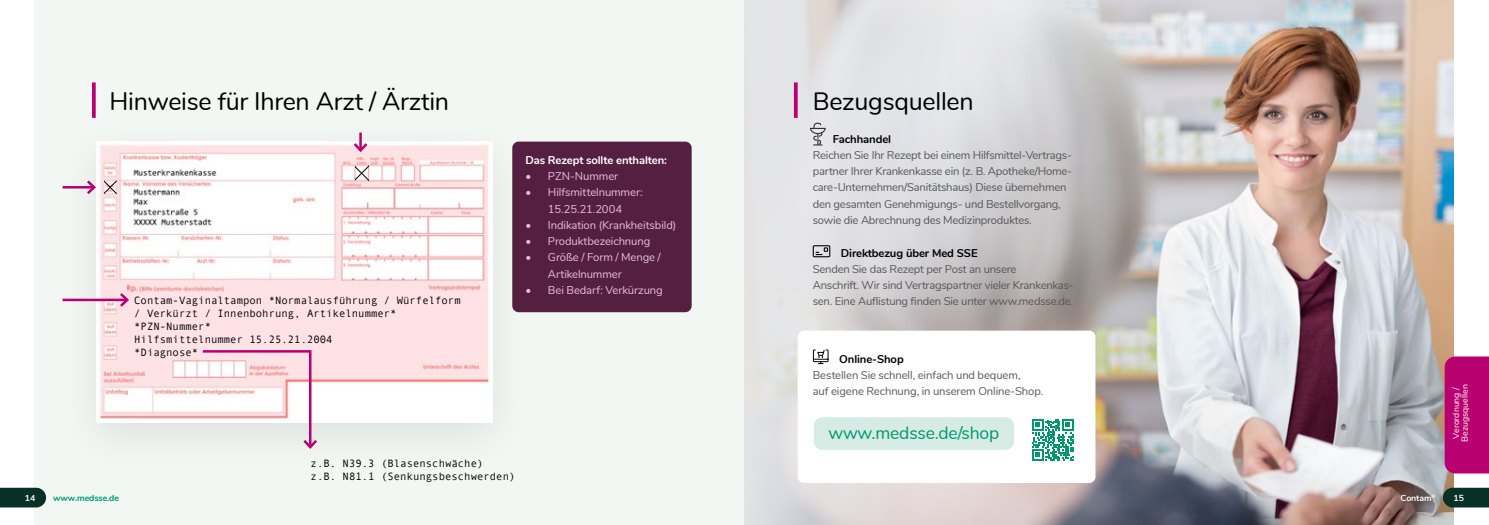
<style>
.page{position:relative;width:1489px;height:525px;background:#fff}
.page>*{position:absolute;margin:0;border:0;box-sizing:border-box;transform-origin:0 0}
.t1{font:25px "Nunito";letter-spacing:-.01em;color:#000}
.t2{font:17.5px "Nunito";letter-spacing:-.01em;color:#009770}
.t3{font:11.25px/16.2px "Nunito";letter-spacing:-.02em;color:#575756}
.t4{font:11.25px/16.2px "Nunito";letter-spacing:-.01em;color:#e8c0d8;text-align:center}
.t5{font:700 11.25px "Nunito";letter-spacing:-.01em;color:#000}
.t6{font:700 11.25px "Nunito";letter-spacing:-.01em;color:#fff}
.t7{font:10.62px/12.8px "Andale Mono";color:#000}
.t8{font:8.75px/8.8px "Nunito";color:#fff;text-align:center}
.t9{font:700 8.75px "Nunito";letter-spacing:-.01em;color:#009770}
.t10{font:700 8.75px "Nunito";letter-spacing:-.01em;color:#fff}
</style>
<div class="page">
<img style="left:744px;top:0;width:709px;height:524px">
<div style="left:35px;top:0;width:709px;height:524px;background:#f2f7f3"></div>
<img style="left:96px;top:141px;width:397px;height:281px">
<svg style="left:104px;top:181px;width:12px;height:13px"></svg>
<svg style="left:355px;top:166px;width:13px;height:14px"></svg>
<hr style="left:359px;top:132px;width:3px;height:18px;background:#b80071">
<svg style="left:351px;top:140px;width:19px;height:14px"></svg>
<hr style="left:63px;top:186px;width:31px;height:2px;background:#b80071">
<svg style="left:84px;top:178px;width:14px;height:19px"></svg>
<hr style="left:63px;top:298px;width:64px;height:3px;background:#b80071">
<svg style="left:117px;top:290px;width:14px;height:19px"></svg>
<div style="left:512px;top:141px;width:179px;height:171px;background:#541f41;border-radius:6px"></div>
<div style="left:797px;top:330px;width:298px;height:152px;background:#fff;border-radius:6px"></div>
<svg style="left:200px;top:348px;width:120px;height:101px"></svg>
<svg style="left:793px;top:82px;width:4px;height:36px"></svg>
<svg style="left:92px;top:82px;width:4px;height:36px"></svg>
<svg style="left:1032px;top:419px;width:41px;height:41px"></svg>
<svg style="left:809px;top:123px;width:16px;height:22px"></svg>
<svg style="left:812px;top:244px;width:18px;height:14px"></svg>
<svg style="left:812px;top:349px;width:17px;height:15px"></svg>
<div style="left:814px;top:417px;width:199px;height:32px;background:#d6ebe4;border-radius:8px"></div>
<svg style="left:1442px;top:487px;width:46px;height:20px"></svg>
<svg style="left:0;top:487px;width:46px;height:20px"></svg>
<div style="left:1444px;top:356px;width:44px;height:117px;background:#b80071"></div>
<p class="t1" style="left:109px;top:83px;width:341px">Hinweise für Ihren Arzt / Ärztin</p>
<p class="t7" style="left:134px;top:294px;width:328px">Contam-Vaginaltampon *Normalausführung / Würfelform / Verkürzt / Innenbohrung, Artikelnummer*</p>
<p class="t7" style="left:134px;top:319px;width:78px">*PZN-Nummer*</p>
<p class="t7" style="left:134px;top:332px;width:200px">Hilfsmittelnummer 15.25.21.2004</p>
<p class="t7" style="left:134px;top:345px;width:65px">*Diagnose*</p>
<p class="t6" style="left:525px;top:151px;width:143px">Das Rezept sollte enthalten:</p>
<p class="t4" style="left:525px;top:167px;width:94px">• PZN-Nummer</p>
<p class="t4" style="left:525px;top:183px;width:119px">• Hilfsmittelnummer:<br>15.25.21.2004</p>
<p class="t4" style="left:525px;top:216px;width:152px">• Indikation (Krankheitsbild)</p>
<p class="t4" style="left:525px;top:232px;width:126px">• Produktbezeichnung</p>
<p class="t4" style="left:548px;top:248px;width:114px;text-align:left;text-indent:-22px">• Größe / Form / Menge /<br>Artikelnummer</p>
<p class="t4" style="left:525px;top:281px;width:139px">• Bei Bedarf: Verkürzung</p>
<p class="t7" style="left:310px;top:456px;width:174px">z.B. N39.3 (Blasenschwäche)</p>
<p class="t7" style="left:310px;top:469px;width:206px">z.B. N81.1 (Senkungsbeschwerden)</p>
<p class="t1" style="left:812px;top:83px;width:162px">Bezugsquellen</p>
<p class="t5" style="left:832px;top:130px;width:60px">Fachhandel</p>
<p class="t3" style="left:812px;top:146px;width:261px">Reichen Sie Ihr Rezept bei einem Hilfsmittel-Vertrags&shy;partner Ihrer Krankenkasse ein (z. B. Apotheke/Home&shy;care-Unternehmen/Sanitätshaus) Diese übernehmen den gesamten Genehmigungs- und Bestellvorgang, sowie die Abrechnung des Medizinproduktes.</p>
<p class="t5" style="left:840px;top:244px;width:138px">Direktbezug über Med SSE</p>
<p class="t3" style="left:812px;top:260px;width:262px">Senden Sie das Rezept per Post an unsere<br>Anschrift. Wir sind Vertragspartner vieler Krankenkas&shy;sen. Eine Auflistung finden Sie unter www.medsse.de.</p>
<p class="t5" style="left:839px;top:350px;width:66px">Online-Shop</p>
<p class="t3" style="left:812px;top:366px;width:232px">Bestellen Sie schnell, einfach und bequem,<br>auf eigene Rechnung, in unserem Online-Shop.</p>
<p class="t2" style="left:828px;top:419px;width:172px">www.medsse.de/shop</p>
<p class="t8" style="left:1450px;top:441px;width:59px;rotate:-90deg">Verordnung /<br>Bezugsquellen</p>
<p class="t10" style="left:1400px;top:491px;width:37px">Contam<sup>®</sup></p>
<p class="t10" style="left:25px;top:491px;width:12px">14</p>
<p class="t9" style="left:53px;top:491px;width:67px">www.medsse.de</p>
<p class="t10" style="left:1453px;top:491px;width:12px">15</p>
</div>
